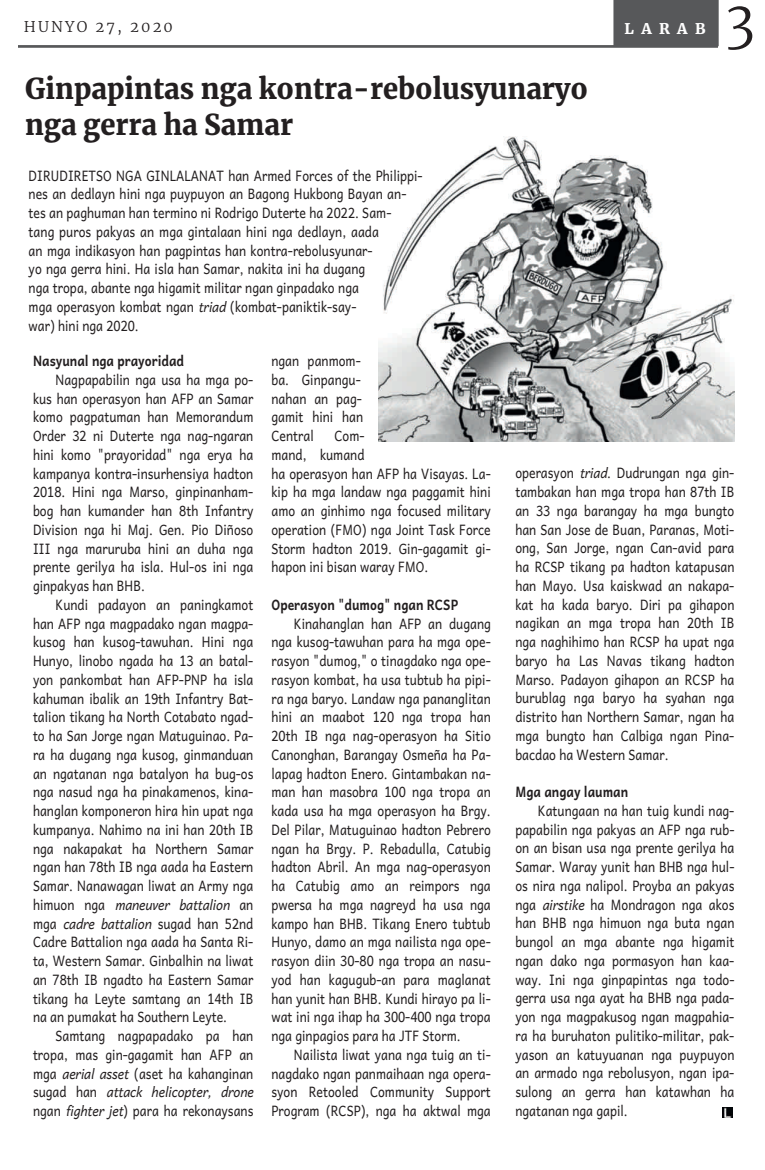
<style>
.page{position:relative;width:765px;height:1170px;background:#fff}
.page>*{position:absolute;margin:0;border:0;box-sizing:border-box;transform-origin:0 0}
.t1{font:300 55px "Merriweather";color:#231f20}
.t2{font:900 28.75px/36.2px "Merriweather";color:#231f20;scale:.95 1}
.t3{font:300 14.75px "Merriweather";letter-spacing:.15em;color:#231f20}
.t4{font:900 14.75px "Merriweather";letter-spacing:.495em;color:#fefefe}
.t5{font:14.38px/18.8px "Andika New Basic";letter-spacing:.005em;color:#231f20;text-align:justify;scale:.85 1}
.t6{font:700 14.38px "Andika New Basic";color:#231f20;scale:.85 1}
.s1{font-style:italic}
</style>
<div class="page">
<div style="left:614px;top:0;width:104px;height:46px;background:#57585a"></div>
<div style="left:613px;top:0;width:106px;height:46px;border:1px solid #57585a"></div>
<hr style="left:18px;top:45px;width:700px;height:3px;background:#57585a">
<img style="left:379px;top:136px;width:355px;height:306px">
<svg style="left:722px;top:1107px;width:11px;height:11px"></svg>
<p class="t3" style="left:24px;top:17px;width:151px">HUNYO 27, 2020</p>
<p class="t4" style="left:625px;top:20px;width:83px">LARAB</p>
<h2 class="t2" style="left:25px;top:71px;width:594px">Ginpapintas nga kontra-rebolusyunaryo nga gerra ha Samar</h2>
<p class="t5" style="left:29px;top:165px;width:465px;text-align:left">DIRUDIRETSO NGA GINLALANAT han Armed Forces of the Philippi‐ nes an dedlayn hini nga puypuyon an Bagong Hukbong Bayan an‐ tes an paghuman han termino ni Rodrigo Duterte ha 2022. Sam‐<br>tang puros pakyas an mga gintalaan hini nga dedlayn, aada<br>an mga indikasyon han pagpintas han kontra-rebolusyunar‐<br>yo nga gerra hini. Ha isla han Samar, nakita ini ha dugang<br>nga tropa, abante nga higamit militar ngan ginpadako nga<br>mga operasyon kombat ngan <span class="s1">triad</span> (kombat-paniktik-say‐<br>war) hini nga 2020.</p>
<h1 class="t1" style="left:725px;top:-13px;width:32px">3</h1>
<p class="t6" style="left:33px;top:349px;width:179px">Nasyunal nga prayoridad</p>
<p class="t5" style="left:33px;top:370px;width:261px;text-indent:23px">Nagpapabilin nga usa ha mga po‐ kus han operasyon han AFP an Samar komo pagpatuman han Memorandum Order 32 ni Duterte nga nag-ngaran hini komo "prayoridad" nga erya ha kampanya kontra-insurhensiya hadton 2018. Hini nga Marso, ginpinanham‐ bog han kumander han 8th Infantry Division nga hi Maj. Gen. Pio Diñoso III nga maruruba hini an duha nga prente gerilya ha isla. Hul-os ini nga ginpakyas han BHB.</p>
<p class="t5" style="left:33px;top:595px;width:261px;text-indent:23px">Kundi padayon an paningkamot han AFP nga magpadako ngan magpa‐ kusog han kusog-tawuhan. Hini nga Hunyo, linobo ngada ha 13 an batal‐ yon pankombat han AFP-PNP ha isla kahuman ibalik an 19th Infantry Bat‐ talion tikang ha North Cotabato ngad‐ to ha San Jorge ngan Matuguinao. Pa‐ ra ha dugang nga kusog, ginmanduan an ngatanan nga batalyon ha bug-os nga nasud nga ha pinakamenos, kina‐ hanglan komponeron hira hin upat nga kumpanya. Nahimo na ini han 20th IB nga nakapakat ha Northern Samar ngan han 78th IB nga aada ha Eastern Samar. Nanawagan liwat an Army nga himuon nga <span class="s1">maneuver battalion</span> an mga <span class="s1">cadre battalion</span> sugad han 52nd Cadre Battalion nga aada ha Santa Ri‐ ta, Western Samar. Ginbalhin na liwat an 78th IB ngadto ha Eastern Samar tikang ha Leyte samtang an 14th IB na an pumakat ha Southern Leyte.</p>
<p class="t5" style="left:33px;top:1026px;width:261px;text-indent:23px">Samtang nagpapadako pa han tropa, mas gin-gagamit han AFP an mga <span class="s1">aerial asset</span> (aset ha kahanginan sugad han <span class="s1">attack helicopter, drone </span>ngan <span class="s1">fighter jet</span>) para ha rekonaysans</p>
<p class="t5" style="left:271px;top:351px;width:110px;text-align:left">ngan panmom‐ ba. Ginpangu‐ nahan an pag‐ gamit hini han<br>Central</p>
<p class="t5" style="left:271px;top:426px;width:260px;text-align:left;text-indent:63px">Com‐<br>mand, kumand<br>ha operasyon han AFP ha Visayas. La‐ kip ha mga landaw nga paggamit hini amo an ginhimo nga focused military operation (FMO) nga Joint Task Force<br>Storm hadton 2019. Gin-gagamit gi‐ hapon ini bisan waray FMO.</p>
<p class="t6" style="left:271px;top:592px;width:221px">Operasyon "dumog" ngan RCSP</p>
<p class="t5" style="left:271px;top:613px;width:260px;text-indent:22px">Kinahanglan han AFP an dugang nga kusog-tawuhan para ha mga ope‐ rasyon "dumog," o tinagdako nga ope‐ rasyon kombat, ha usa tubtub ha pipi‐ ra nga baryo. Landaw nga pananglitan hini an maabot 120 nga tropa han 20th IB nga nag-operasyon ha Sitio Canonghan, Barangay Osmeña ha Pa‐ lapag hadton Enero. Gintambakan na‐ man han masobra 100 nga tropa an kada usa ha mga operasyon ha Brgy.<br>Del Pilar, Matuguinao hadton Pebrero ngan ha Brgy. P. Rebadulla, Catubig hadton Abril. An mga nag-operasyon ha Catubig amo an reimpors nga pwersa ha mga nagreyd ha usa nga kampo han BHB. Tikang Enero tubtub Hunyo, damo an mga nailista nga ope‐ rasyon diin 30-80 nga tropa an nasu‐ yod han kagugub-an para maglanat han yunit han BHB. Kundi hirayo pa li‐ wat ini nga ihap ha 300-400 nga tropa nga ginpagios para ha JTF Storm.</p>
<p class="t5" style="left:271px;top:1045px;width:260px;text-indent:22px">Nailista liwat yana nga tuig an ti‐ nagdako ngan panmaihaan nga opera‐ syon Retooled Community Support Program (RCSP), nga ha aktwal mga</p>
<p class="t5" style="left:515px;top:463px;width:259px">operasyon <span class="s1">triad</span>. Dudrungan nga gin‐ tambakan han mga tropa han 87th IB an 33 nga barangay ha mga bungto han San Jose de Buan, Paranas, Moti‐ ong, San Jorge, ngan Can-avid para ha RCSP tikang pa hadton katapusan han Mayo. Usa kaiskwad an nakapa‐ kat ha kada baryo. Diri pa gihapon nagikan an mga tropa han 20th IB nga naghihimo han RCSP ha upat nga baryo ha Las Navas tikang hadton Marso. Padayon gihapon an RCSP ha burublag nga baryo ha syahan nga distrito han Northern Samar, ngan ha mga bungto han Calbiga ngan Pina‐ bacdao ha Western Samar.</p>
<p class="t6" style="left:515px;top:780px;width:134px">Mga angay lauman</p>
<p class="t5" style="left:515px;top:801px;width:259px;text-indent:22px">Katungaan na han tuig kundi nag‐ papabilin nga pakyas an AFP nga rub&shy;on an bisan usa nga prente gerilya ha Samar. Waray yunit han BHB nga hul&shy;os nira nga nalipol. Proyba an pakyas nga <span class="s1">airstike</span> ha Mondragon nga akos han BHB nga himuon nga buta ngan bungol an mga abante nga higamit ngan dako nga pormasyon han kaa‐ way. Ini nga ginpapintas nga todo&shy;gerra usa nga ayat ha BHB nga pada‐ yon nga magpakusog ngan magpahia‐ ra ha buruhaton pulitiko-militar, pak‐ yason an katuyuanan nga puypuyon an armado nga rebolusyon, ngan ipa‐ sulong an gerra han katawhan ha ngatanan nga gapil.</p>
</div>
